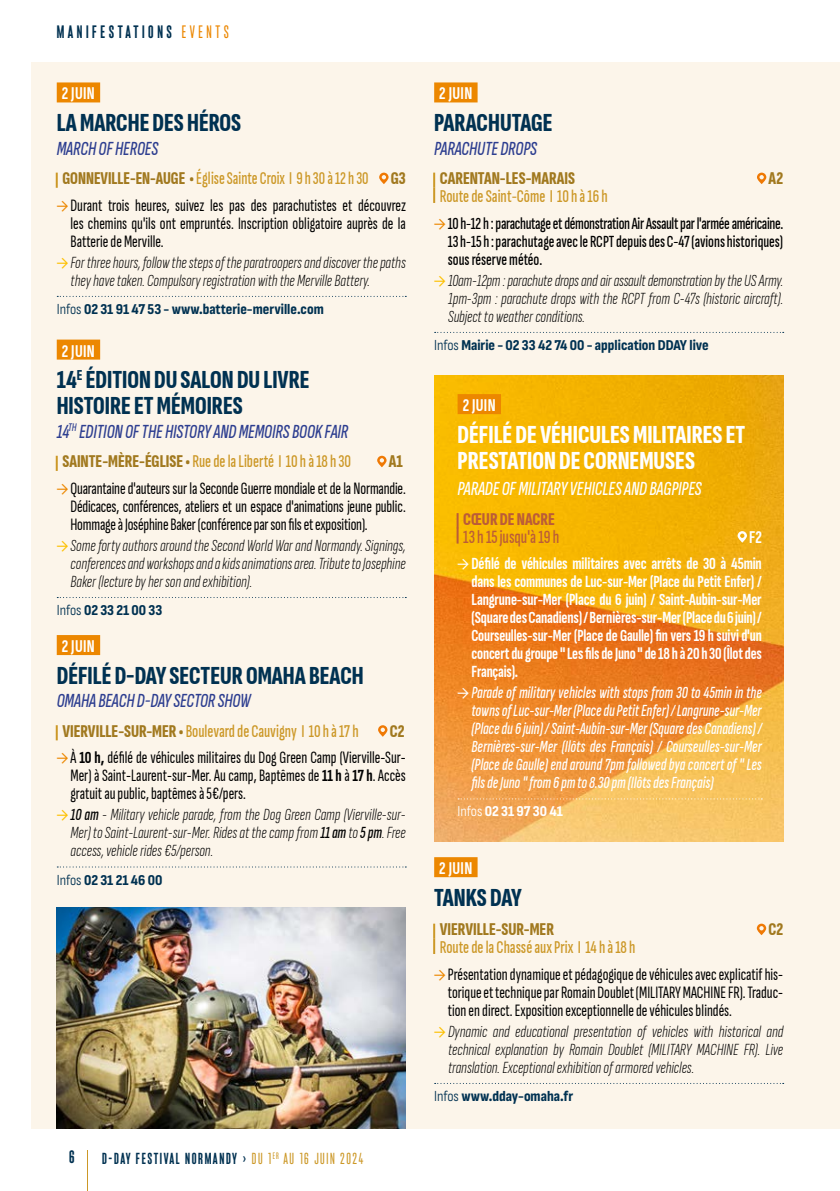
<style>
.page{position:relative;width:840px;height:1191px;background:#fff}
.page>*{position:absolute;margin:0;border:0;box-sizing:border-box;transform-origin:0 0}
.t1{font:800 26px/26px "Attractive Extra Cond";color:#003151}
.t2{font:800 26px/26px "Attractive Extra Cond";color:#fff}
.t3{font:italic 500 20px "Attractive Extra Cond";color:#2d3e90}
.t4{font:italic 500 20px "Attractive Extra Cond";color:#fff}
.t5{font:500 18.8px "Attractive Extra Cond";color:#bb5c38}
.t6{font:500 18px "Attractive Extra Cond";color:#cc9827}
.t7{font:800 18px "Attractive Extra Cond";color:#a1791f}
.t8{font:700 18px "Attractive Extra Cond";letter-spacing:.02em;color:#fff}
.t9{font:100 18px "Monopol";letter-spacing:.2em;color:#003151}
.t10{font:800 18px "Attractive Extra Cond";color:#bb5c38}
.t11{font:italic 300 17px/18px "Attractive Extra Cond";color:#000;text-align:justify}
.t12{font:17px/18px "Attractive Extra Cond";color:#000;text-align:justify}
.t13{font:700 17px/18px "Attractive Extra Cond";letter-spacing:-.01em;color:#fff;text-align:justify}
.t14{font:italic 500 17px/18px "Attractive Extra Cond";color:#fff;text-align:justify}
.t15{font:500 17px/18px "Attractive Extra Cond";color:#000;text-align:justify}
.t16{font:100 16px "Monopol";letter-spacing:.1em;color:#003151}
.t17{font:800 15px "Attractive Cond";color:#003151}
.t18{font:800 15px "Attractive Cond";color:#fff}
.s1{font-weight:500;color:#ec8700}
.s2{font-weight:800;color:#a1791f}
.s3{font-family:"Monopol";font-weight:500;color:#ec8700}
.s4{font-family:"Monopol";font-weight:500;font-style:normal;color:#fcc000}
.s5{font-weight:300}
.s6{font-weight:700}
.s7{font-weight:500}
.s8{font-family:"Attractive Cond";font-weight:400}
.s9{font-weight:500;color:#cc9827}
.s10{font-family:"Monopol";color:#ec8700}
.s11{font-family:"Monopol";font-weight:500}
.s12{font-family:"Monopol";font-style:normal}
</style>
<div class="page">
<div style="left:31px;top:62px;width:808px;height:1066px;background:#fcf5ea"></div>
<img style="left:434px;top:375px;width:348px;height:466px">
<div style="left:57px;top:82px;width:43px;height:20px;background:#ec8700"></div>
<svg style="left:56px;top:173px;width:2px;height:15px"></svg>
<svg style="left:57px;top:296px;width:349px;height:1px"></svg>
<div style="left:57px;top:339px;width:43px;height:20px;background:#ec8700"></div>
<svg style="left:56px;top:456px;width:2px;height:15px"></svg>
<svg style="left:57px;top:597px;width:349px;height:1px"></svg>
<div style="left:57px;top:635px;width:43px;height:20px;background:#ec8700"></div>
<svg style="left:56px;top:725px;width:2px;height:15px"></svg>
<svg style="left:57px;top:866px;width:349px;height:1px"></svg>
<svg style="left:379px;top:173px;width:9px;height:11px"></svg>
<svg style="left:377px;top:456px;width:9px;height:11px"></svg>
<svg style="left:378px;top:725px;width:9px;height:11px"></svg>
<div style="left:434px;top:82px;width:43px;height:20px;background:#ec8700"></div>
<svg style="left:433px;top:173px;width:2px;height:30px"></svg>
<svg style="left:434px;top:332px;width:349px;height:1px"></svg>
<svg style="left:757px;top:173px;width:8px;height:11px"></svg>
<div style="left:434px;top:857px;width:43px;height:20px;background:#ec8700"></div>
<svg style="left:433px;top:923px;width:2px;height:31px"></svg>
<svg style="left:434px;top:1083px;width:349px;height:1px"></svg>
<svg style="left:756px;top:923px;width:9px;height:12px"></svg>
<div style="left:457px;top:394px;width:43px;height:20px;background:#ec8700"></div>
<svg style="left:456px;top:513px;width:2px;height:30px"></svg>
<svg style="left:458px;top:798px;width:303px;height:1px"></svg>
<svg style="left:737px;top:531px;width:9px;height:11px"></svg>
<img style="left:57px;top:907px;width:348px;height:221px">
<hr style="left:87px;top:1150px;width:1px;height:41px;background:#cc9827">
<p class="t9" style="left:57px;top:22px;width:173px">MANIFESTATIONS <span class="s1">EVENTS</span></p>
<p class="t8" style="left:62px;top:83px;width:34px">2 JUIN</p>
<h1 class="t1" style="left:57px;top:109px;width:186px">LA MARCHE DES HÉROS</h1>
<p class="t3" style="left:57px;top:137px;width:103px">MARCH OF HEROES</p>
<p class="t6" style="left:62px;top:168px;width:344px"><span class="s2">GONNEVILLE-EN-AUGE •</span> Église Sainte Croix I 9 h 30 à 12 h 30 <span class="s2">G3</span></p>
<p class="t12" style="left:70px;top:196px;width:337px;text-indent:-14px"><span class="s3">→</span>Durant trois heures, suivez les pas des parachutistes et découvrez les chemins qu'ils ont empruntés. Inscription obligatoire auprès de la Batterie de Merville.</p>
<p class="t11" style="left:71px;top:253px;width:336px;text-indent:-14px"><span class="s4">→</span>For three hours, follow the steps of the paratroopers and discover the paths they have taken. Compulsory registration with the Merville Battery.</p>
<p class="t17" style="left:57px;top:300px;width:268px"><span class="s5">Infos</span> 02 31 91 47 53 - www.batterie-merville.com</p>
<p class="t8" style="left:62px;top:340px;width:34px">2 JUIN</p>
<h1 class="t1" style="left:57px;top:366px;width:254px">14<sup>E</sup> ÉDITION DU SALON DU LIVRE<br>HISTOIRE ET MÉMOIRES</h1>
<p class="t3" style="left:57px;top:420px;width:293px">14<sup>TH</sup> EDITION OF THE HISTORY AND MEMOIRS BOOK FAIR</p>
<p class="t6" style="left:62px;top:451px;width:290px"><span class="s2">SAINTE-MÈRE-ÉGLISE •</span> Rue de la Liberté I 10 h à 18 h 30</p>
<p class="t7" style="left:388px;top:450px;width:15px">A1</p>
<p class="t12" style="left:70px;top:479px;width:336px;text-indent:-14px"><span class="s3">→</span>Quarantaine d'auteurs sur la Seconde Guerre mondiale et de la Normandie.<br>Dédicaces, conférences, ateliers et un espace d'animations jeune public.<br>Hommage à Joséphine Baker (conférence par son fils et exposition).</p>
<p class="t11" style="left:71px;top:536px;width:336px;text-indent:-14px"><span class="s4">→</span>Some forty authors around the Second World War and Normandy. Signings, conferences and workshops and a kids animations area. Tribute to Josephine Baker (lecture by her son and exhibition).</p>
<p class="t17" style="left:57px;top:601px;width:107px"><span class="s5">Infos</span> 02 33 21 00 33</p>
<p class="t8" style="left:62px;top:635px;width:34px">2 JUIN</p>
<h1 class="t1" style="left:57px;top:662px;width:308px">DÉFILÉ D-DAY SECTEUR OMAHA BEACH</h1>
<p class="t3" style="left:57px;top:690px;width:195px">OMAHA BEACH D-DAY SECTOR SHOW</p>
<p class="t6" style="left:62px;top:721px;width:297px"><span class="s2">VIERVILLE-SUR-MER •</span> Boulevard de Cauvigny I 10 h à 17 h</p>
<p class="t7" style="left:389px;top:720px;width:16px">C2</p>
<p class="t12" style="left:70px;top:749px;width:336px;text-indent:-14px"><span class="s3">→</span>À <span class="s6">10 h,</span> défilé de véhicules militaires du Dog Green Camp (Vierville-Sur-Mer) à Saint-Laurent-sur-Mer. Au camp, Baptêmes de <span class="s6">11 h</span> à <span class="s6">17 h</span>. Accès gratuit au public, baptêmes à 5€/pers.</p>
<p class="t11" style="left:71px;top:805px;width:336px;text-indent:-14px"><span class="s4">→</span><span class="s7">10 am</span> - Military vehicle parade, from the Dog Green Camp (Vierville-sur-Mer) to Saint-Laurent-sur-Mer. Rides at the camp from <span class="s7">11 am</span> to <span class="s7">5 pm</span>. Free access, vehicle rides €5/person.</p>
<p class="t17" style="left:57px;top:870px;width:107px"><span class="s5">Infos</span> 02 31 21 46 00</p>
<p class="t9" style="left:69px;top:1147px;width:7px">6</p>
<p class="t16" style="left:102px;top:1149px;width:262px">D-DAY FESTIVAL NORMANDY <span class="s8">›</span> <span class="s9">DU 1</span><sup>ER</sup> <span class="s9">AU 16 JUIN 2024</span></p>
<p class="t8" style="left:439px;top:83px;width:34px">2 JUIN</p>
<h1 class="t1" style="left:434px;top:109px;width:120px">PARACHUTAGE</h1>
<p class="t3" style="left:434px;top:137px;width:104px">PARACHUTE DROPS</p>
<p class="t7" style="left:439px;top:167px;width:137px">CARENTAN-LES-MARAIS</p>
<p class="t7" style="left:768px;top:167px;width:16px">A2</p>
<p class="t6" style="left:439px;top:186px;width:169px">Route de Saint-Côme I 10 h à 16 h</p>
<p class="t15" style="left:447px;top:214px;width:336px;text-indent:-14px"><span class="s10">→</span>10 h-12 h : parachutage et démonstration Air Assault par l'armée américaine.<br>13 h-15 h : parachutage avec le RCPT depuis des C-47 (avions historiques) sous réserve météo.</p>
<p class="t11" style="left:448px;top:271px;width:336px;text-indent:-14px"><span class="s4">→</span>10am-12pm : parachute drops and air assault demonstration by the US Army.<br>1pm-3pm : parachute drops with the RCPT from C-47s (historic aircraft).<br>Subject to weather conditions.</p>
<p class="t17" style="left:434px;top:336px;width:276px"><span class="s5">Infos</span> Mairie - 02 33 42 74 00 - application DDAY live</p>
<p class="t8" style="left:462px;top:395px;width:34px">2 JUIN</p>
<h1 class="t2" style="left:457px;top:421px;width:289px">DÉFILÉ DE VÉHICULES MILITAIRES ET<br>PRESTATION DE CORNEMUSES</h1>
<p class="t4" style="left:457px;top:478px;width:245px">PARADE OF MILITARY VEHICLES AND BAGPIPES</p>
<p class="t10" style="left:463px;top:508px;width:93px">CŒUR DE NACRE</p>
<p class="t5" style="left:463px;top:526px;width:97px">13 h 15 jusqu'à 19 h</p>
<p class="t8" style="left:748px;top:526px;width:14px">F2</p>
<p class="t13" style="left:471px;top:554px;width:291px;text-indent:-14px"><span class="s11">→</span> Défilé de véhicules militaires avec arrêts de 30 à 45min dans les communes de Luc-sur-Mer (Place du Petit Enfer) / Langrune-sur-Mer (Place du 6 juin) / Saint-Aubin-sur-Mer (Square des Canadiens) / Bernières-sur-Mer (Place du 6 juin) / Courseulles-sur-Mer (Place de Gaulle) fin vers 19 h suivi d'un concert du groupe " Les fils de Juno " de 18 h à 20 h 30 (Îlot des Français).</p>
<p class="t14" style="left:471px;top:683px;width:292px;text-indent:-14px"><span class="s12">→</span>Parade of military vehicles with stops from 30 to 45min in the towns of Luc-sur-Mer (Place du Petit Enfer) / Langrune-sur-Mer (Place du 6 juin) / Saint-Aubin-sur-Mer (Square des Canadiens) / Bernières-sur-Mer (Ilôts des Français) / Courseulles-sur-Mer (Place de Gaulle) end around 7pm followed bya concert of " Les fils de Juno " from 6 pm to 8.30 pm (Ilôts des Français)</p>
<p class="t18" style="left:457px;top:802px;width:107px"><span class="s5">Infos</span> 02 31 97 30 41</p>
<p class="t8" style="left:439px;top:857px;width:34px">2 JUIN</p>
<h1 class="t1" style="left:434px;top:884px;width:89px">TANKS DAY</h1>
<p class="t7" style="left:439px;top:918px;width:116px">VIERVILLE-SUR-MER</p>
<p class="t7" style="left:768px;top:918px;width:16px">C2</p>
<p class="t6" style="left:439px;top:937px;width:197px">Route de la Chassé aux Prix I 14 h à 18 h</p>
<p class="t12" style="left:447px;top:965px;width:336px;text-indent:-14px"><span class="s3">→</span>Présentation dynamique et pédagogique de véhicules avec explicatif his&shy;torique et technique par Romain Doublet (MILITARY MACHINE FR). Traduc&shy;tion en direct. Exposition exceptionnelle de véhicules blindés.</p>
<p class="t11" style="left:448px;top:1022px;width:336px;text-indent:-14px"><span class="s4">→</span>Dynamic and educational presentation of vehicles with historical and technical explanation by Romain Doublet (MILITARY MACHINE FR). Live translation. Exceptional exhibition of armored vehicles.</p>
<p class="t17" style="left:434px;top:1086px;width:140px"><span class="s5">Infos</span> www.dday-omaha.fr</p>
</div>
